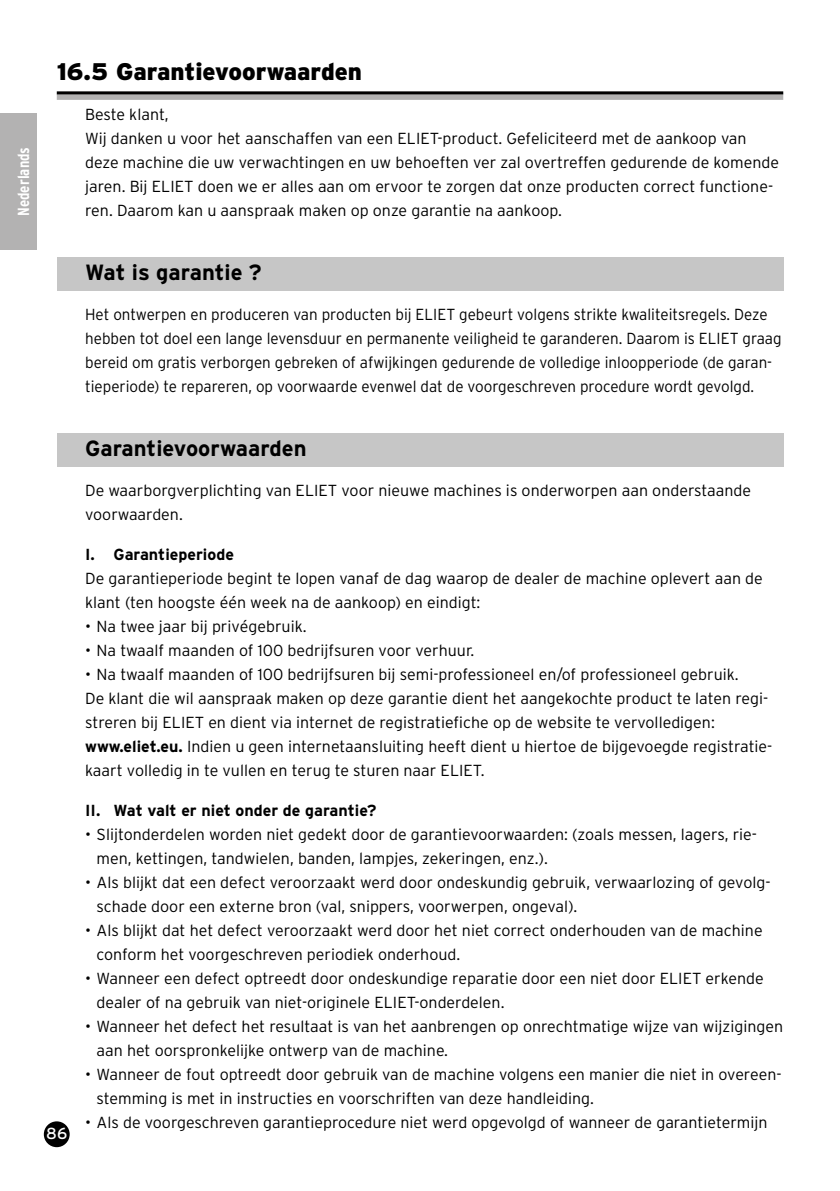
<style>
.page{position:relative;width:840px;height:1191px;background:#fff}
.page>*{position:absolute;margin:0;border:0;box-sizing:border-box;transform-origin:0 0}
.t1{font:900 24px "Interstate";color:#000}
.t2{font:700 22px "Interstate";color:#000}
.t3{font:300 16px/24px "Interstate";color:#000}
.t4{font:300 16px/24px "Interstate";color:#000;scale:.95 1}
.t5{font:700 16px "Interstate";color:#000}
.t6{font:700 condensed 16px "Interstate";color:#fff}
.t7{font:16px "Interstate";color:#fff}
.s1{font-weight:700}
</style>
<div class="page">
<div style="left:45px;top:1122px;width:24px;height:24px;background:#000;border-radius:50%"></div>
<div style="left:44px;top:1121px;width:26px;height:26px;border:2px solid #000;border-radius:50%"></div>
<div style="left:0;top:113px;width:37px;height:136px;background:#b3b2b2"></div>
<div style="left:57px;top:94px;width:725px;height:6px;background:#b3b2b2"></div>
<hr style="left:57px;top:91px;width:725px;height:3px;background:#000">
<div style="left:57px;top:257px;width:725px;height:33px;background:#c6c6c6"></div>
<div style="left:57px;top:433px;width:725px;height:33px;background:#c6c6c6"></div>
<p class="t6" style="left:14px;top:216px;width:70px;rotate:-90deg">Nederlands</p>
<h1 class="t1" style="left:57px;top:57px;width:306px">16.5 Garantievoorwaarden</h1>
<p class="t3" style="left:85px;top:102px;width:695px">Beste klant,<br>Wij danken u voor het aanschaffen van een ELIET-product. Gefeliciteerd met de aankoop van deze machine die uw verwachtingen en uw behoeften ver zal overtreffen gedurende de komende jaren. Bij ELIET doen we er alles aan om ervoor te zorgen dat onze producten correct functione&shy;ren. Daarom kan u aanspraak maken op onze garantie na aankoop.</p>
<h2 class="t2" style="left:85px;top:259px;width:178px">Wat is garantie ?</h2>
<p class="t4" style="left:85px;top:302px;width:734px">Het ontwerpen en produceren van producten bij ELIET gebeurt volgens strikte kwaliteitsregels. Deze hebben tot doel een lange levensduur en permanente veiligheid te garanderen. Daarom is ELIET graag bereid om gratis verborgen gebreken of afwijkingen gedurende de volledige inloopperiode (de garan&shy;tieperiode) te repareren, op voorwaarde evenwel dat de voorgeschreven procedure wordt gevolgd.</p>
<p class="t7" style="left:46px;top:1124px;width:22px">86</p>
<h2 class="t2" style="left:85px;top:435px;width:223px">Garantievoorwaarden</h2>
<p class="t3" style="left:85px;top:478px;width:667px">De waarborgverplichting van ELIET voor nieuwe machines is onderworpen aan onderstaande voorwaarden.</p>
<p class="t5" style="left:85px;top:545px;width:150px">I. Garantieperiode</p>
<p class="t3" style="left:85px;top:566px;width:678px">De garantieperiode begint te lopen vanaf de dag waarop de dealer de machine oplevert aan de klant (ten hoogste één week na de aankoop) en eindigt:</p>
<p class="t3" style="left:85px;top:614px;width:223px">• Na twee jaar bij privégebruik.</p>
<p class="t3" style="left:85px;top:638px;width:390px">• Na twaalf maanden of 100 bedrijfsuren voor verhuur.</p>
<p class="t3" style="left:85px;top:662px;width:688px">• Na twaalf maanden of 100 bedrijfsuren bij semi-professioneel en/of professioneel gebruik.<br>De klant die wil aanspraak maken op deze garantie dient het aangekochte product te laten regi&shy;streren bij ELIET en dient via internet de registratiefiche op de website te vervolledigen: <span class="s1">www.eliet.eu.</span> Indien u geen internetaansluiting heeft dient u hiertoe de bijgevoegde registratie&shy;kaart volledig in te vullen en terug te sturen naar ELIET.</p>
<p class="t5" style="left:85px;top:801px;width:292px">II. Wat valt er niet onder de garantie?</p>
<p class="t3" style="left:96px;top:822px;width:661px;text-indent:-11px">• Slijtonderdelen worden niet gedekt door de garantievoorwaarden: (zoals messen, lagers, rie&shy;men, kettingen, tandwielen, banden, lampjes, zekeringen, enz.).</p>
<p class="t3" style="left:96px;top:870px;width:675px;text-indent:-11px">• Als blijkt dat een defect veroorzaakt werd door ondeskundig gebruik, verwaarlozing of gevolg&shy;schade door een externe bron (val, snippers, voorwerpen, ongeval).</p>
<p class="t3" style="left:96px;top:918px;width:667px;text-indent:-11px">• Als blijkt dat het defect veroorzaakt werd door het niet correct onderhouden van de machine conform het voorgeschreven periodiek onderhoud.</p>
<p class="t3" style="left:96px;top:966px;width:668px;text-indent:-11px">• Wanneer een defect optreedt door ondeskundige reparatie door een niet door ELIET erkende dealer of na gebruik van niet-originele ELIET-onderdelen.</p>
<p class="t3" style="left:96px;top:1014px;width:687px;text-indent:-11px">• Wanneer het defect het resultaat is van het aanbrengen op onrechtmatige wijze van wijzigingen aan het oorspronkelijke ontwerp van de machine.</p>
<p class="t3" style="left:96px;top:1062px;width:686px;text-indent:-11px">• Wanneer de fout optreedt door gebruik van de machine volgens een manier die niet in overeen&shy;stemming is met in instructies en voorschriften van deze handleiding.</p>
<p class="t3" style="left:85px;top:1110px;width:683px">• Als de voorgeschreven garantieprocedure niet werd opgevolgd of wanneer de garantietermijn</p>
</div>
